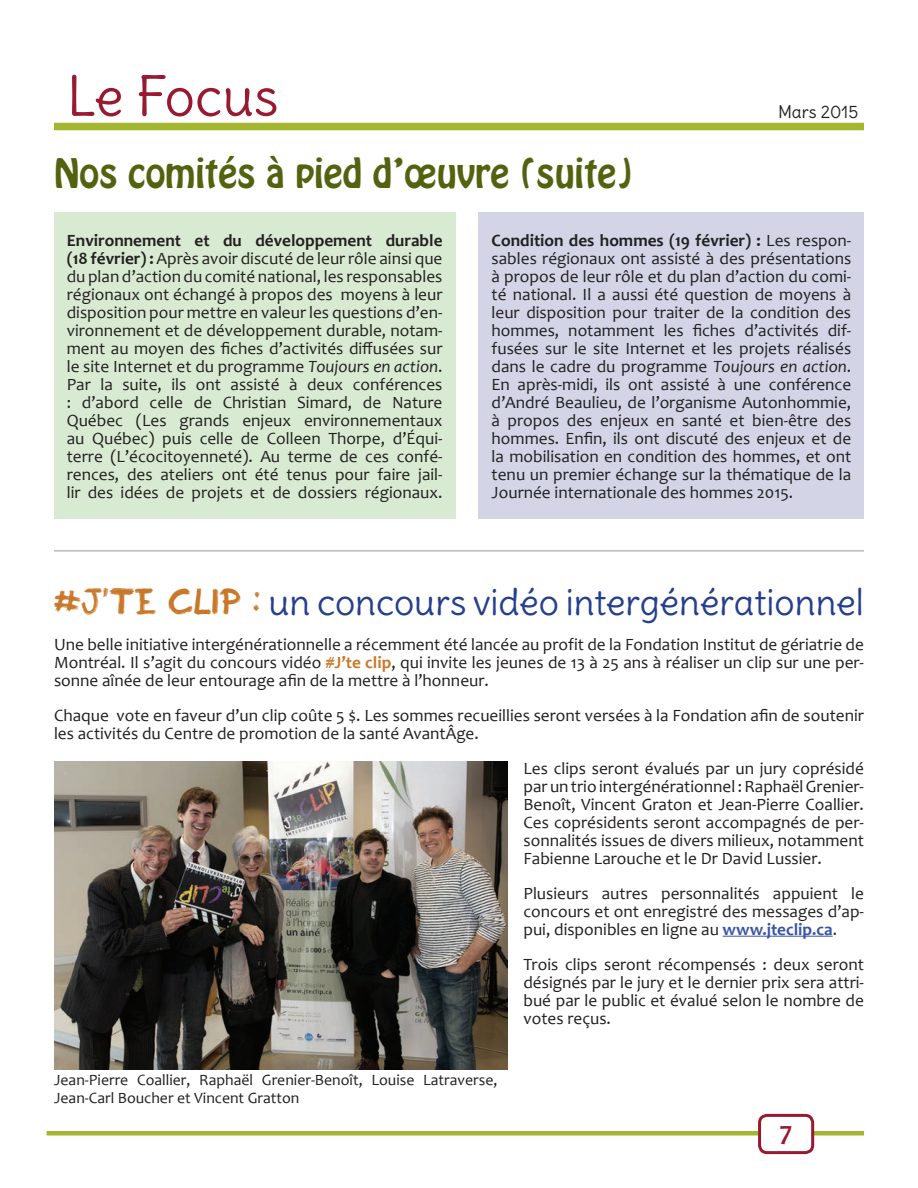
<style>
.page{position:relative;width:918px;height:1188px;background:#fff}
.page>*{position:absolute;margin:0;border:0;box-sizing:border-box;transform-origin:0 0}
.t1{font:54px "Delius";color:#991a30}
.t2{font:36px "Delius";color:#253f8e}
.t3{font:36px "Hobo Std";color:#53620f}
.t4{font:700 27px "Candara";color:#991a30}
.t5{font:17.25px/18px "Candara";color:#231f20;text-align:justify}
.t6{font:17.25px "Delius";color:#231f20}
.t7{font:15.75px/18px "Candara";color:#231f20}
.s1{font-weight:700}
.s2{font-style:italic}
.s3{font-family:"Inky";color:#c87829}
.s4{font-weight:700;color:#c87829}
.s5{font-weight:700;color:#3853a3}
</style>
<div class="page">
<div style="left:47px;top:1131px;width:817px;height:5px;background:#a4b62f"></div>
<div style="left:760px;top:1115px;width:53px;height:38px;background:#fff;border-radius:7px"></div>
<div style="left:758px;top:1114px;width:56px;height:40px;border:3px solid #991a30;border-radius:7px"></div>
<div style="left:54px;top:123px;width:810px;height:7px;background:#a4b62f"></div>
<div style="left:54px;top:213px;width:401px;height:306px;background:#d8ebd2"></div>
<div style="left:479px;top:213px;width:385px;height:306px;background:#d4d4e7"></div>
<hr style="left:723px;top:936px;width:110px;height:1px;background:#3853a3">
<img style="left:54px;top:761px;width:453px;height:308px">
<hr style="left:54px;top:550px;width:810px;height:2px;background:#babbbe">
<h1 class="t1" style="left:67px;top:62px;width:213px">Le Focus</h1>
<h2 class="t3" style="left:54px;top:148px;width:581px">Nos comités à pied d’œuvre (suite)</h2>
<p class="t6" style="left:778px;top:101px;width:82px">Mars 2015</p>
<p class="t5" style="left:67px;top:231px;width:377px"><span class="s1">Environnement et du développement durable (18 février) :</span> Après avoir discuté de leur rôle ainsi que du plan d’action du comité national, les responsables régionaux ont échangé à propos des moyens à leur disposition pour mettre en valeur les questions d’en&shy;vironnement et de développement durable, notam&shy;ment au moyen des fiches d’activités diffusées sur le site Internet et du programme <span class="s2">Toujours en action</span>.<br>Par la suite, ils ont assisté à deux conférences : d’abord celle de Christian Simard, de Nature Québec (Les grands enjeux environnementaux au Québec) puis celle de Colleen Thorpe, d’Équi&shy;terre (L’écocitoyenneté). Au terme de ces confé&shy;rences, des ateliers ont été tenus pour faire jail&shy;lir des idées de projets et de dossiers régionaux.</p>
<p class="t5" style="left:492px;top:231px;width:361px"><span class="s1">Condition des hommes (19 février) :</span> Les respon&shy;sables régionaux ont assisté à des présentations à propos de leur rôle et du plan d’action du comi&shy;té national. Il a aussi été question de moyens à leur disposition pour traiter de la condition des hommes, notamment les fiches d’activités dif&shy;fusées sur le site Internet et les projets réalisés dans le cadre du programme <span class="s2">Toujours en action</span>.<br>En après-midi, ils ont assisté à une conférence d’André Beaulieu, de l’organisme Autonhommie, à propos des enjeux en santé et bien-être des hommes. Enfin, ils ont discuté des enjeux et de la mobilisation en condition des hommes, et ont tenu un premier échange sur la thématique de la Journée internationale des hommes 2015.</p>
<h2 class="t2" style="left:54px;top:580px;width:811px"><span class="s3">#J’te clip :</span> un concours vidéo intergénérationnel</h2>
<p class="t5" style="left:54px;top:635px;width:811px">Une belle initiative intergénérationnelle a récemment été lancée au profit de la Fondation Institut de gériatrie de Montréal. Il s’agit du concours vidéo <span class="s4">#J’te clip</span>, qui invite les jeunes de 13 à 25 ans à réaliser un clip sur une per&shy;sonne aînée de leur entourage afin de la mettre à l’honneur.</p>
<p class="t5" style="left:54px;top:706px;width:811px">Chaque vote en faveur d’un clip coûte 5 $. Les sommes recueillies seront versées à la Fondation afin de soutenir les activités du Centre de promotion de la santé AvantÂge.</p>
<p class="t5" style="left:523px;top:759px;width:342px">Les clips seront évalués par un jury coprésidé par un trio intergénérationnel : RaphaëlGrenier-Benoît, Vincent Graton et Jean-Pierre Coallier.<br>Ces coprésidents seront accompagnés de per&shy;sonnalités issues de divers milieux, notamment Fabienne Larouche et le Dr David Lussier.</p>
<p class="t5" style="left:523px;top:884px;width:342px">Plusieurs autres personnalités appuient le concours et ont enregistré des messages d’ap&shy;pui, disponibles en ligne au <span class="s5">www.jteclip.ca</span>.</p>
<p class="t5" style="left:523px;top:955px;width:342px">Trois clips seront récompensés : deux seront désignés par le jury et le dernier prix sera attri&shy;bué par le public et évalué selon le nombre de votes reçus.</p>
<p class="t7" style="left:54px;top:1071px;width:445px">Jean-Pierre Coallier, Raphaël Grenier-Benoît, Louise Latraverse,<br>Jean-Carl Boucher et Vincent Gratton</p>
<h3 class="t4" style="left:780px;top:1114px;width:14px">7</h3>
</div>
